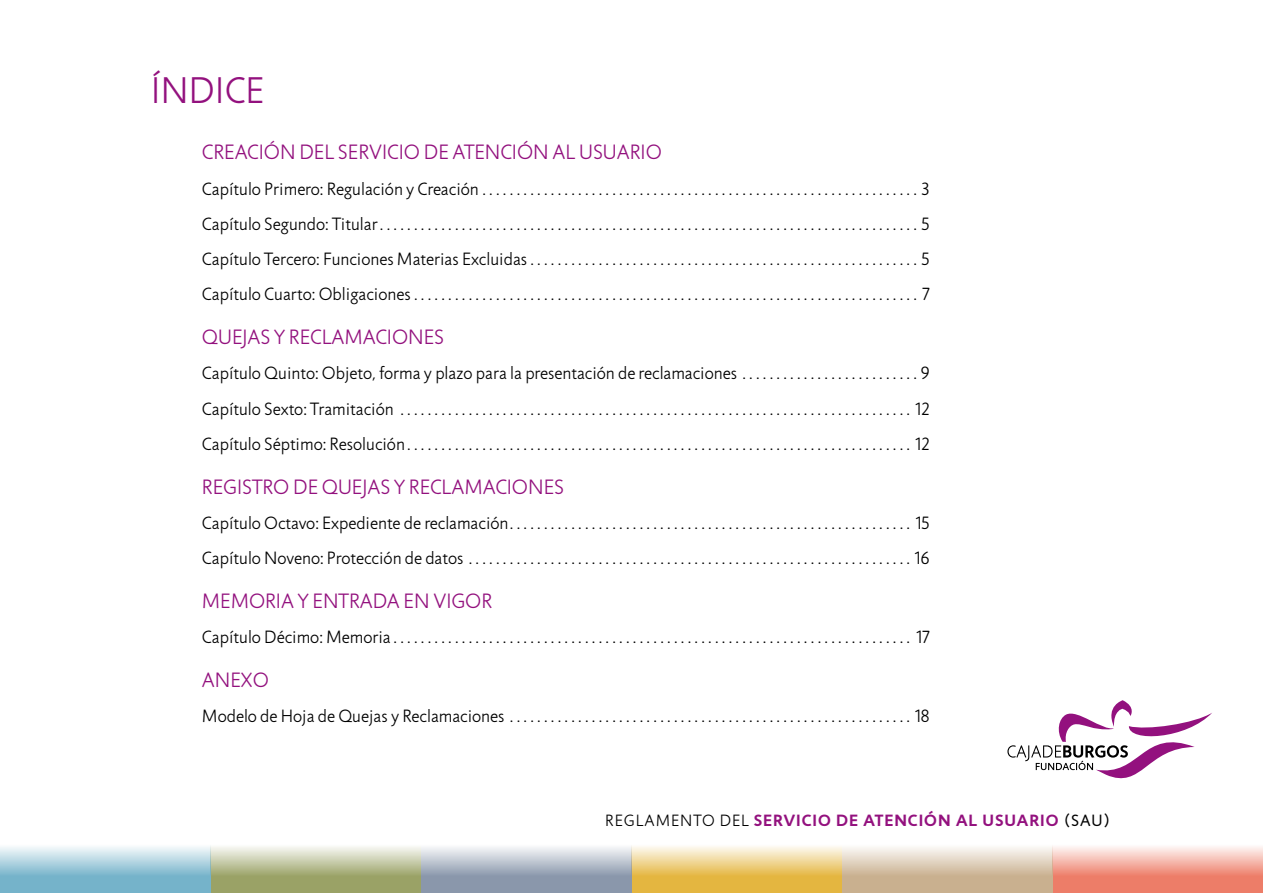
<style>
.page{position:relative;width:1263px;height:893px;background:#fff}
.page>*{position:absolute;margin:0;border:0;box-sizing:border-box;transform-origin:0 0}
.t1{font:300 37.5px "Jigsaw";letter-spacing:.01em;color:#93117e}
.t2{font:300 21px "Jigsaw";color:#93117e}
.t3{font:300 18px/35.2px "Jigsaw";color:#000;text-align:justify}
.t4{font:700 16.5px "Jigsaw";letter-spacing:.06em;color:#93117e}
.s1{font-weight:300;color:#000}
.s2{font-weight:400;color:#000}
</style>
<div class="page">
<svg style="left:1052px;top:846px;width:211px;height:47px;background:#f2a496"></svg>
<svg style="left:842px;top:847px;width:210px;height:46px;background:#d8c6af"></svg>
<svg style="left:631px;top:846px;width:211px;height:47px;background:#ebcc7a"></svg>
<svg style="left:421px;top:847px;width:210px;height:46px;background:#abb5c3"></svg>
<svg style="left:210px;top:846px;width:211px;height:47px;background:#b8be95"></svg>
<svg style="left:0;top:847px;width:210px;height:46px;background:#9dc9d9"></svg>
<svg style="left:1007px;top:700px;width:205px;height:79px"></svg>
<h1 class="t1" style="left:151px;top:69px;width:115px">ÍNDICE</h1>
<p class="t2" style="left:202px;top:141px;width:461px">CREACIÓN DEL SERVICIO DE ATENCIÓN AL USUARIO</p>
<p class="t3" style="left:202px;top:171px;width:729px">Capítulo Primero: Regulación y Creación . . . . . . . . . . . . . . . . . . . . . . . . . . . . . . . . . . . . . . . . . . . . . . . . . . . . . . . . . . . . . . . . 3<br>Capítulo Segundo: Titular . . . . . . . . . . . . . . . . . . . . . . . . . . . . . . . . . . . . . . . . . . . . . . . . . . . . . . . . . . . . . . . . . . . . . . . . . . . . . . . 5<br>Capítulo Tercero: Funciones Materias Excluidas . . . . . . . . . . . . . . . . . . . . . . . . . . . . . . . . . . . . . . . . . . . . . . . . . . . . . . . . . 5<br>Capítulo Cuarto: Obligaciones . . . . . . . . . . . . . . . . . . . . . . . . . . . . . . . . . . . . . . . . . . . . . . . . . . . . . . . . . . . . . . . . . . . . . . . . . . 7</p>
<p class="t2" style="left:202px;top:325px;width:244px">QUEJAS Y RECLAMACIONES</p>
<p class="t3" style="left:202px;top:356px;width:729px">Capítulo Quinto: Objeto, forma y plazo para la presentación de reclamaciones . . . . . . . . . . . . . . . . . . . . . . . . . . 9<br>Capítulo Sexto: Tramitación . . . . . . . . . . . . . . . . . . . . . . . . . . . . . . . . . . . . . . . . . . . . . . . . . . . . . . . . . . . . . . . . . . . . . . . . . . . 12<br>Capítulo Séptimo: Resolución . . . . . . . . . . . . . . . . . . . . . . . . . . . . . . . . . . . . . . . . . . . . . . . . . . . . . . . . . . . . . . . . . . . . . . . . . . 12</p>
<p class="t2" style="left:202px;top:475px;width:364px">REGISTRO DE QUEJAS Y RECLAMACIONES</p>
<p class="t3" style="left:202px;top:505px;width:729px">Capítulo Octavo: Expediente de reclamación . . . . . . . . . . . . . . . . . . . . . . . . . . . . . . . . . . . . . . . . . . . . . . . . . . . . . . . . . . . 15<br>Capítulo Noveno: Protección de datos . . . . . . . . . . . . . . . . . . . . . . . . . . . . . . . . . . . . . . . . . . . . . . . . . . . . . . . . . . . . . . . . . 16</p>
<p class="t2" style="left:202px;top:589px;width:292px">MEMORIA Y ENTRADA EN VIGOR</p>
<p class="t3" style="left:202px;top:620px;width:729px">Capítulo Décimo: Memoria . . . . . . . . . . . . . . . . . . . . . . . . . . . . . . . . . . . . . . . . . . . . . . . . . . . . . . . . . . . . . . . . . . . . . . . . . . . . 17</p>
<p class="t2" style="left:202px;top:668px;width:68px">ANEXO</p>
<p class="t3" style="left:202px;top:699px;width:729px">Modelo de Hoja de Quejas y Reclamaciones . . . . . . . . . . . . . . . . . . . . . . . . . . . . . . . . . . . . . . . . . . . . . . . . . . . . . . . . . . . 18</p>
<p class="t4" style="left:605px;top:811px;width:506px"><span class="s1">REGLAMENTO DEL</span> SERVICIO DE ATENCIÓN AL USUARIO <span class="s2">(SAU)</span></p>
</div>
